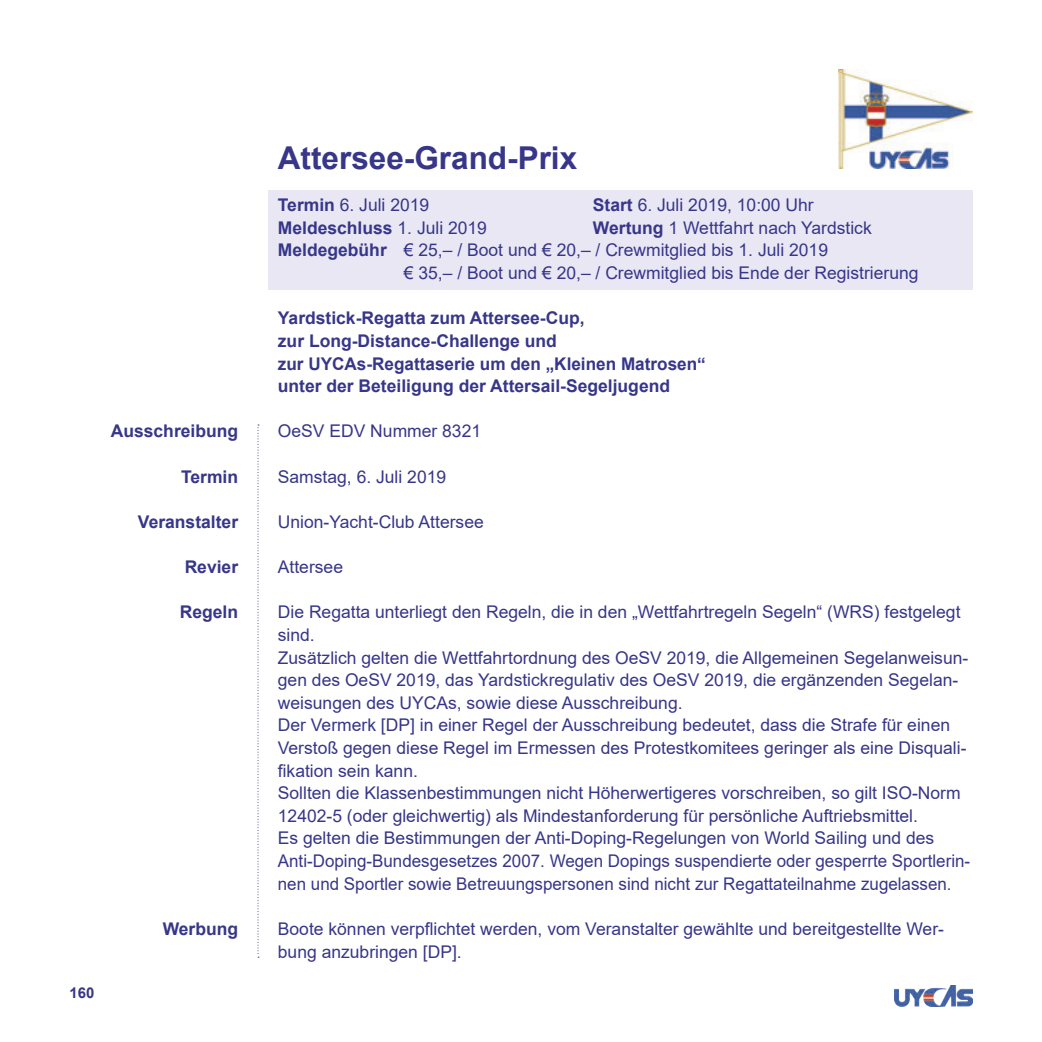
<style>
.page{position:relative;width:1042px;height:1042px;background:#fff}
.page>*{position:absolute;margin:0;border:0;box-sizing:border-box;transform-origin:0 0}
.t1{font:700 31.5px "Arial";color:#373689}
.t2{font:17.5px/22.6px "Arial";color:#373689}
.t3{font:700 17.5px/22.6px "Arial";color:#373689}
.t4{font:700 14.88px "Arial";color:#373689}
.s1{font-weight:700}
.s2{font-weight:400}
</style>
<div class="page">
<img style="left:895px;top:986px;width:77px;height:20px">
<img style="left:838px;top:69px;width:134px;height:100px">
<svg style="left:258px;top:425px;width:1px;height:533px"></svg>
<div style="left:268px;top:190px;width:704px;height:99px;background:#e9e7f4"></div>
<p class="t3" style="left:111px;top:420px;width:129px">Ausschreibung</p>
<p class="t3" style="left:181px;top:465px;width:59px">Termin</p>
<p class="t3" style="left:138px;top:511px;width:102px">Veranstalter</p>
<p class="t3" style="left:185px;top:556px;width:55px">Revier</p>
<p class="t3" style="left:180px;top:601px;width:60px">Regeln</p>
<p class="t4" style="left:69px;top:982px;width:26px">160</p>
<p class="t3" style="left:163px;top:918px;width:77px">Werbung</p>
<h1 class="t1" style="left:278px;top:135px;width:301px">Attersee-Grand-Prix</h1>
<p class="t2" style="left:278px;top:194px;width:153px"><span class="s1">Termin</span> 6. Juli 2019</p>
<p class="t2" style="left:593px;top:194px;width:222px"><span class="s1">Start</span> 6. Juli 2019, 10:00 Uhr</p>
<p class="t3" style="left:278px;top:217px;width:211px">Meldeschluss <span class="s2">1. Juli 2019</span></p>
<p class="t2" style="left:593px;top:216px;width:280px"><span class="s1">Wertung</span> 1 Wettfahrt nach Yardstick</p>
<p class="t2" style="left:278px;top:239px;width:552px"><span class="s1">Meldegebühr</span> € 25,– / Boot und € 20,– / Crewmitglied bis 1. Juli 2019</p>
<p class="t2" style="left:404px;top:261px;width:516px">€ 35,– / Boot und € 20,– / Crewmitglied bis Ende der Registrierung</p>
<p class="t3" style="left:278px;top:307px;width:429px">Yardstick-Regatta zum Attersee-Cup,<br>zur Long-Distance-Challenge und<br>zur UYCAs-Regattaserie um den „Kleinen Matrosen“ unter der Beteiligung der Attersail-Segeljugend</p>
<p class="t2" style="left:278px;top:420px;width:205px">OeSV EDV Nummer 8321</p>
<p class="t2" style="left:278px;top:465px;width:170px">Samstag, 6. Juli 2019</p>
<p class="t2" style="left:278px;top:510px;width:207px">Union-Yacht-Club Attersee</p>
<p class="t2" style="left:278px;top:555px;width:67px">Attersee</p>
<p class="t2" style="left:278px;top:601px;width:694px">Die Regatta unterliegt den Regeln, die in den „Wettfahrtregeln Segeln“ (WRS) festgelegt sind.<br>Zusätzlich gelten die Wettfahrtordnung des OeSV 2019, die Allgemeinen Segelanweisun&shy;gen des OeSV 2019, das Yardstickregulativ des OeSV 2019, die ergänzenden Segelan&shy;weisungen des UYCAs, sowie diese Ausschreibung.<br>Der Vermerk [DP] in einer Regel der Ausschreibung bedeutet, dass die Strafe für einen Verstoß gegen diese Regel im Ermessen des Protestkomitees geringer als eine Disquali&shy;fikation sein kann.<br>Sollten die Klassenbestimmungen nicht Höherwertigeres vorschreiben, so gilt ISO-Norm 12402-5 (oder gleichwertig) als Mindestanforderung für persönliche Auftriebsmittel.<br>Es gelten die Bestimmungen der Anti-Doping-Regelungen von World Sailing und des Anti-Doping-Bundesgesetzes 2007. Wegen Dopings suspendierte oder gesperrte Sportlerin&shy;nen und Sportler sowie Betreuungspersonen sind nicht zur Regattateilnahme zugelassen.</p>
<p class="t2" style="left:278px;top:917px;width:668px">Boote können verpflichtet werden, vom Veranstalter gewählte und bereitgestellte Wer&shy;bung anzubringen [DP].</p>
</div>
